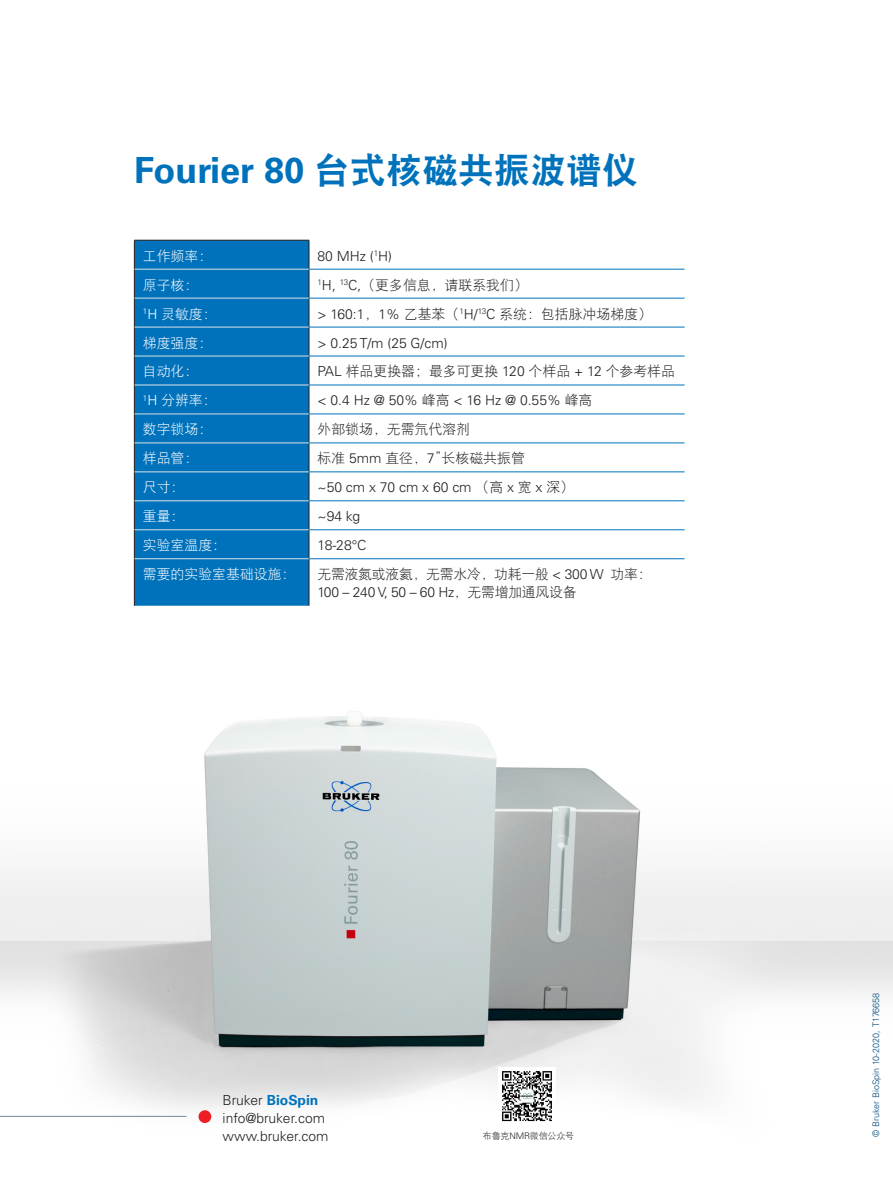
<style>
.page{position:relative;width:893px;height:1187px;background:#fff}
.page>*{position:absolute;margin:0;border:0;box-sizing:border-box;transform-origin:0 0}
.brochure_Headline{font:700 36px "Univers LT Std";color:#0072bc}
.brochure_body{font:300 13.8px "Univers LT Std";color:#231f20}
.brochure_body-2{font:13.8px "DF Hei W3";color:#231f20}
.brochure_body-3{font:13.8px "DF Hei W3";color:#fff}
.brochure_body-4{font:13.8px/18px "DF Hei W3";letter-spacing:-.02em;color:#231f20}
.brochure_body-5{font:700 13.8px "Univers LT Std";color:#0072bc}
.t1{font:300 9px "Univers LT Std";color:#004a7f}
.brochure_body-6{font:9px "DF Hei W3";letter-spacing:-.02em;color:#231f20}
.s1{font-family:"DFP Hei W9";font-weight:400}
.s2{font-family:"Univers LT Std";font-weight:300}
.s3{font-family:"DF Hei W3";font-weight:400}
.s4{font-family:"Univers"}
.s5{font-weight:300;color:#231f20}
</style>
<div class="page">
<img style="left:0;top:711px;width:893px;height:412px">
<div style="left:135px;top:241px;width:174px;height:364px;background:#0072bc"></div>
<hr style="left:134px;top:240px;width:175px;height:1px;background:#231f20">
<svg style="left:134px;top:240px;width:1px;height:318px"></svg>
<svg style="left:309px;top:240px;width:1px;height:318px"></svg>
<hr style="left:134px;top:558px;width:1px;height:47px;background:#231f20">
<hr style="left:309px;top:558px;width:1px;height:47px;background:#231f20">
<hr style="left:309px;top:269px;width:376px;height:1px;background:#0072bc">
<hr style="left:309px;top:298px;width:376px;height:1px;background:#0072bc">
<hr style="left:309px;top:327px;width:376px;height:1px;background:#0072bc">
<hr style="left:309px;top:356px;width:376px;height:1px;background:#0072bc">
<hr style="left:309px;top:385px;width:376px;height:1px;background:#0072bc">
<hr style="left:309px;top:413px;width:376px;height:1px;background:#0072bc">
<hr style="left:309px;top:442px;width:376px;height:1px;background:#0072bc">
<hr style="left:309px;top:471px;width:376px;height:1px;background:#0072bc">
<hr style="left:309px;top:500px;width:376px;height:1px;background:#0072bc">
<hr style="left:309px;top:529px;width:376px;height:1px;background:#0072bc">
<hr style="left:309px;top:558px;width:376px;height:1px;background:#0072bc">
<hr style="left:135px;top:269px;width:174px;height:1px;background:#dae2e7">
<hr style="left:135px;top:298px;width:174px;height:1px;background:#dae2e7">
<hr style="left:135px;top:327px;width:174px;height:1px;background:#dae2e7">
<hr style="left:135px;top:356px;width:174px;height:1px;background:#dae2e7">
<hr style="left:135px;top:385px;width:174px;height:1px;background:#dae2e7">
<hr style="left:135px;top:413px;width:174px;height:1px;background:#dae2e7">
<hr style="left:135px;top:442px;width:174px;height:1px;background:#dae2e7">
<hr style="left:135px;top:471px;width:174px;height:1px;background:#dae2e7">
<hr style="left:135px;top:500px;width:174px;height:1px;background:#dae2e7">
<hr style="left:135px;top:529px;width:174px;height:1px;background:#dae2e7">
<hr style="left:135px;top:558px;width:174px;height:1px;background:#dae2e7">
<hr style="left:0;top:1115px;width:186px;height:1px;background:#738a95">
<div style="left:199px;top:1110px;width:12px;height:12px;background:#ee1d23;border-radius:50%"></div>
<img style="left:498px;top:1067px;width:57px;height:56px">
<p class="brochure_Headline" style="left:134px;top:149px;width:505px">Fourier 80 <span class="s1">台式核磁共振波谱仪</span></p>
<p class="brochure_body-3" style="left:143px;top:249px;width:71px">工作频率：</p>
<p class="brochure_body" style="left:317px;top:247px;width:76px">80 MHz (<sup>1</sup>H)</p>
<p class="brochure_body-3" style="left:143px;top:278px;width:57px">原子核：</p>
<p class="brochure_body-2" style="left:317px;top:278px;width:212px"><sup>1</sup><span class="s2">H,</span> <sup>13</sup><span class="s2">C,</span>（更多信息，请联系我们）</p>
<p class="brochure_body-3" style="left:143px;top:307px;width:75px"><sup>1</sup><span class="s2">H</span> 灵敏度：</p>
<p class="brochure_body-2" style="left:317px;top:307px;width:336px"><span class="s2">&gt; 160:1</span>，<span class="s2">1%</span> 乙基苯（<sup>1</sup><span class="s2">H/</span><sup>13</sup><span class="s2">C</span> 系统：包括脉冲场梯度）</p>
<p class="brochure_body-3" style="left:143px;top:335px;width:71px">梯度强度：</p>
<p class="brochure_body" style="left:317px;top:334px;width:132px">&gt; 0.25 T/m (25 G/cm)</p>
<p class="brochure_body-3" style="left:143px;top:364px;width:57px">自动化：</p>
<p class="brochure_body-2" style="left:317px;top:364px;width:359px"><span class="s2">PAL</span> 样品更换器；最多可更换 <span class="s2">120</span> 个样品 <span class="s2">+ 12</span> 个参考样品</p>
<p class="brochure_body-3" style="left:143px;top:393px;width:75px"><sup>1</sup><span class="s2">H</span> 分辨率：</p>
<p class="brochure_body" style="left:317px;top:392px;width:277px">&lt; 0.4 Hz @ 50% <span class="s3">峰高</span> &lt; 16 Hz @ 0.55% <span class="s3">峰高</span></p>
<p class="brochure_body-3" style="left:143px;top:422px;width:71px">数字锁场：</p>
<p class="brochure_body-2" style="left:317px;top:422px;width:154px">外部锁场，无需氘代溶剂</p>
<p class="brochure_body-3" style="left:143px;top:451px;width:57px">样品管：</p>
<p class="brochure_body-2" style="left:317px;top:451px;width:209px">标准 <span class="s2">5mm</span> 直径，<span class="s2">7</span>”长核磁共振管</p>
<p class="brochure_body-3" style="left:143px;top:480px;width:43px">尺寸：</p>
<p class="brochure_body" style="left:317px;top:479px;width:258px">~50 cm x 70 cm x 60 cm <span class="s3">（高</span> x <span class="s3">宽</span> x <span class="s3">深）</span></p>
<p class="brochure_body-3" style="left:143px;top:509px;width:43px">重量：</p>
<p class="brochure_body" style="left:317px;top:508px;width:44px">~94 kg</p>
<p class="brochure_body-3" style="left:143px;top:538px;width:85px">实验室温度：</p>
<p class="brochure_body" style="left:317px;top:537px;width:51px">18-28<span class="s4">°</span>C</p>
<p class="brochure_body-3" style="left:143px;top:567px;width:154px">需要的实验室基础设施：</p>
<p class="brochure_body-4" style="left:317px;top:565px;width:336px">无需液氮或液氦，无需水冷，功耗一般 <span class="s2">&lt; 300 W</span> 功率：<br><span class="s2">100 – 240 V, 50 – 60 Hz</span>，无需增加通风设备</p>
<p class="brochure_body-5" style="left:223px;top:1091px;width:97px"><span class="s5">Bruker</span> BioSpin</p>
<p class="brochure_body" style="left:223px;top:1109px;width:104px">info@bruker.com</p>
<p class="brochure_body" style="left:223px;top:1127px;width:107px">www.bruker.com</p>
<p class="brochure_body-6" style="left:483px;top:1131px;width:93px">布鲁克<span class="s2">NMR</span>微信公众号</p>
<p class="t1" style="left:870px;top:1136px;width:145px;rotate:-90deg">© Bruker BioSpin 10-2020, T176658</p>
</div>
